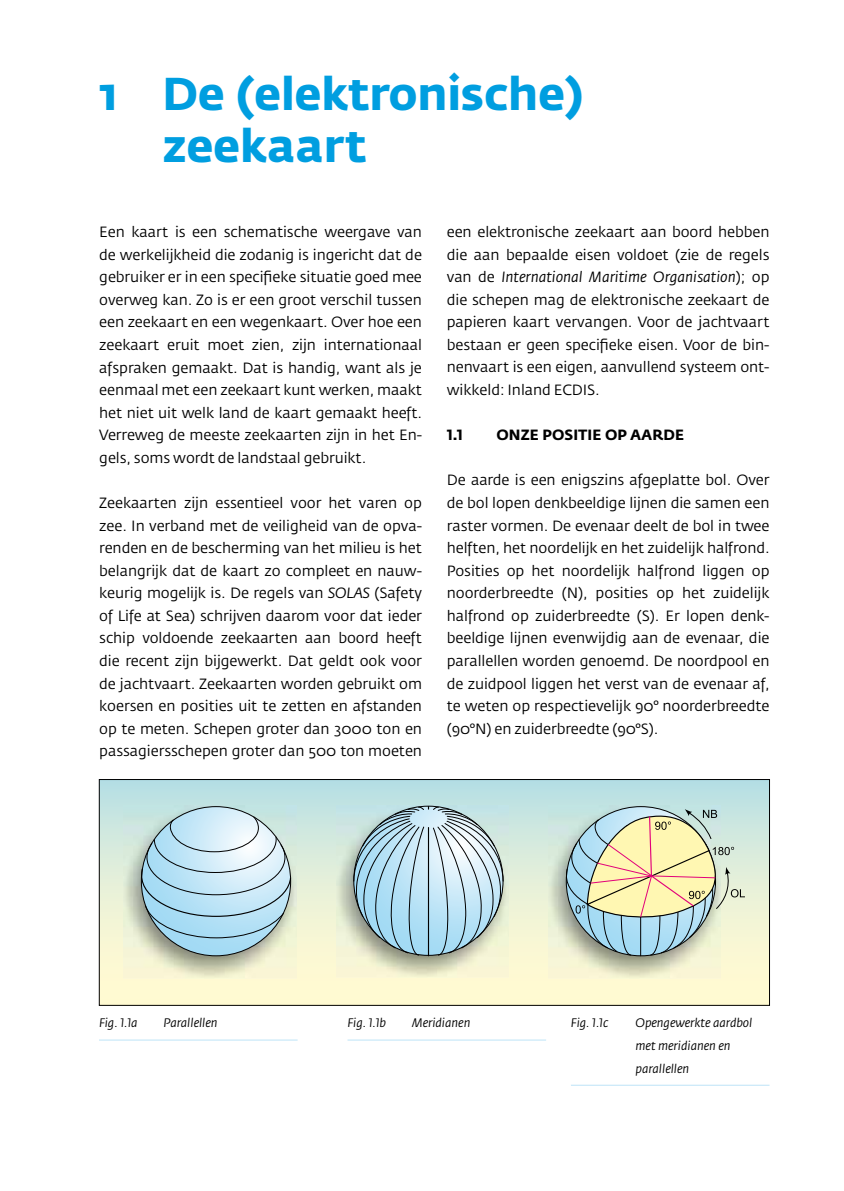
<style>
.page{position:relative;width:844px;height:1191px;background:#fff}
.page>*{position:absolute;margin:0;border:0;box-sizing:border-box;transform-origin:0 0}
.t1{font:700 45.5px/52.5px "Fedra Sans Std";letter-spacing:-.005em;color:#009ee0}
.t2{font:14.7px/22.6px "Fedra Sans Std";letter-spacing:-.005em;color:#000;text-align:justify}
.t3{font:700 14.7px "Fedra Sans Std";letter-spacing:.005em;color:#000}
.t4{font:italic 12.25px/22.6px "Fedra Sans Std";letter-spacing:-.005em;color:#000}
.s1{font-style:italic}
</style>
<div class="page">
<svg style="left:101px;top:781px;width:666px;height:222px;background:#e0eed9"></svg>
<img style="left:336px;top:805px;width:172px;height:172px">
<svg style="left:353px;top:806px;width:150px;height:150px;background:#acc7d0"></svg>
<img style="left:124px;top:806px;width:172px;height:172px">
<svg style="left:141px;top:806px;width:149px;height:149px;background:#a7d4e8"></svg>
<svg style="left:140px;top:816px;width:152px;height:122px;background:#b8d7e2"></svg>
<img style="left:548px;top:806px;width:172px;height:172px">
<svg style="left:565px;top:809px;width:179px;height:146px;background:#cad4be"></svg>
<div style="left:99px;top:779px;width:670px;height:226px;border:1px solid #000"></div>
<hr style="left:99px;top:1039px;width:198px;height:1px;background:#bde4f7">
<hr style="left:347px;top:1039px;width:199px;height:1px;background:#bde4f7">
<hr style="left:570px;top:1085px;width:199px;height:1px;background:#bde4f7">
<h1 class="t1" style="left:162px;top:68px;width:422px;text-indent:-63px">1 De (elektronische) zeekaart</h1>
<p class="t2" style="left:99px;top:220px;width:324px">Een kaart is een schematische weergave van de werkelijkheid die zodanig is ingericht dat de gebruiker er in een specifieke situatie goed mee overweg kan. Zo is er een groot verschil tussen een zeekaart en een wegenkaart. Over hoe een zeekaart eruit moet zien, zijn internationaal afspraken gemaakt. Dat is handig, want als je eenmaal met een zeekaart kunt werken, maakt het niet uit welk land de kaart gemaakt heeft.<br>Verreweg de meeste zeekaarten zijn in het En&shy;gels, soms wordt de landstaal gebruikt.</p>
<p class="t2" style="left:99px;top:491px;width:324px">Zeekaarten zijn essentieel voor het varen op zee. In verband met de veiligheid van de opva&shy;renden en de bescherming van het milieu is het belangrijk dat de kaart zo compleet en nauw&shy;keurig mogelijk is. De regels van <span class="s1">SOLAS</span> (Safety of Life at Sea) schrijven daarom voor dat ieder schip voldoende zeekaarten aan boord heeft die recent zijn bijgewerkt. Dat geldt ook voor de jachtvaart. Zeekaarten worden gebruikt om koersen en posities uit te zetten en afstanden op te meten. Schepen groter dan 3000 ton en passagiersschepen groter dan 500 ton moeten</p>
<p class="t2" style="left:446px;top:220px;width:324px">een elektronische zeekaart aan boord hebben die aan bepaalde eisen voldoet (zie de regels van de <span class="s1">International Maritime Organisation</span>); op die schepen mag de elektronische zeekaart de papieren kaart vervangen. Voor de jachtvaart bestaan er geen specifieke eisen. Voor de bin&shy;nenvaart is een eigen, aanvullend systeem ont&shy;wikkeld: Inland ECDIS.</p>
<p class="t3" style="left:447px;top:426px;width:18px">1.1</p>
<p class="t3" style="left:496px;top:426px;width:189px">ONZE POSITIE OP AARDE</p>
<p class="t2" style="left:446px;top:469px;width:324px">De aarde is een enigszins afgeplatte bol. Over de bol lopen denkbeeldige lijnen die samen een raster vormen. De evenaar deelt de bol in twee helften, het noordelijk en het zuidelijk halfrond.<br>Posities op het noordelijk halfrond liggen op noorderbreedte (N), posities op het zuidelijk halfrond op zuiderbreedte (S). Er lopen denk&shy;beeldige lijnen evenwijdig aan de evenaar, die parallellen worden genoemd. De noordpool en de zuidpool liggen het verst van de evenaar af, te weten op respectievelijk 90° noorderbreedte (90°N) en zuiderbreedte (90°S).</p>
<p class="t4" style="left:99px;top:1011px;width:40px">Fig. 1.1a</p>
<p class="t4" style="left:163px;top:1011px;width:56px">Parallellen</p>
<p class="t4" style="left:347px;top:1011px;width:40px">Fig. 1.1b</p>
<p class="t4" style="left:412px;top:1011px;width:60px">Meridianen</p>
<p class="t4" style="left:570px;top:1011px;width:39px">Fig. 1.1c</p>
<p class="t4" style="left:635px;top:1011px;width:118px">Opengewerkte aardbol met meridianen en parallellen</p>
</div>
